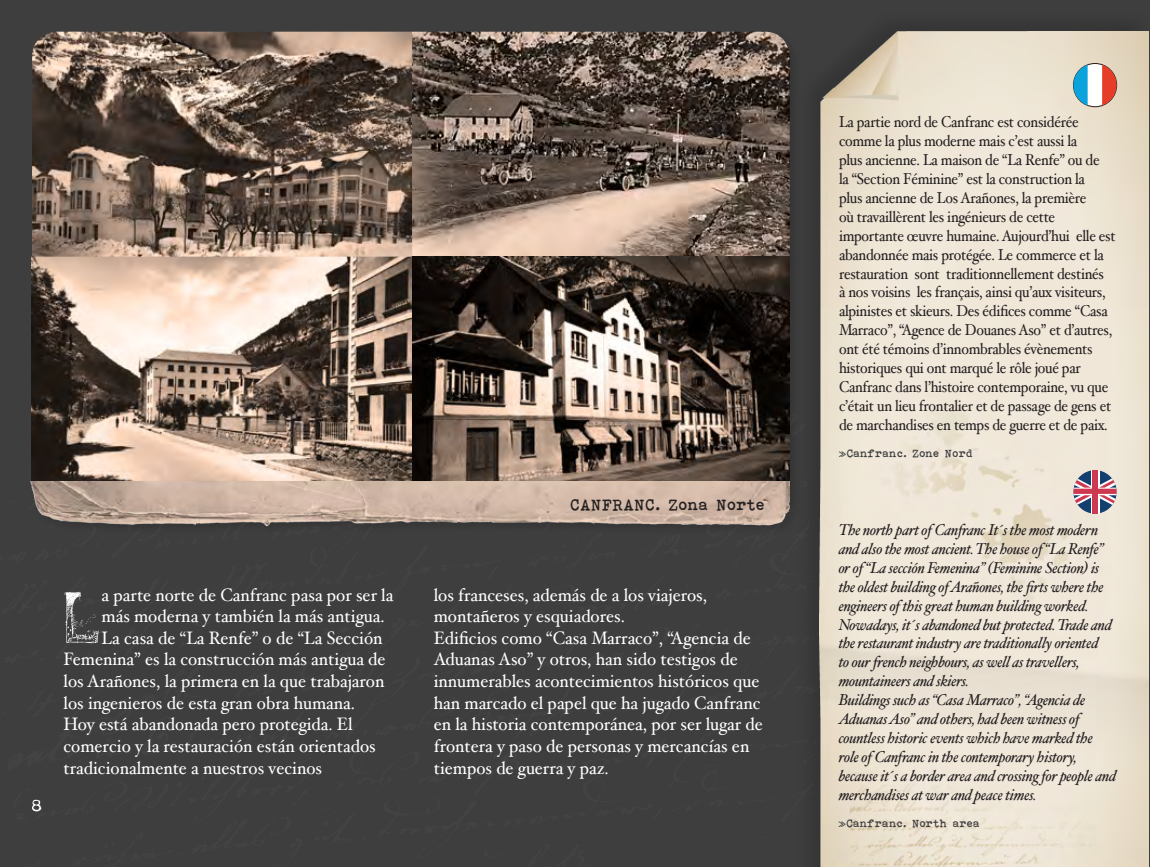
<style>
.page{position:relative;width:1150px;height:867px;background:#fff}
.page>*{position:absolute;margin:0;border:0;box-sizing:border-box;transform-origin:0 0}
.t1{font:88.65px "Abusive Pencil";color:#fff;scale:.95 1}
.t2{font:18px/21.6px "Hoefler Text";color:#fff;scale:.95 1}
.t3{font:16.2px "Bohemian typewriter";color:#231f20}
.t4{font:15.75px/18.9px "Hoefler Text";letter-spacing:-.02em;color:#231f20;scale:.9 1}
.t5{font:italic 15.75px/18.9px "Hoefler Text";letter-spacing:-.02em;color:#231f20;scale:.95 1}
.t6{font:11.25px "Bohemian typewriter";color:#3e3e3f}
</style>
<div class="page">
<div style="left:0;top:0;width:1149px;height:866px;background:#3e3e3f"></div>
<div style="left:796px;top:9px;width:353px;height:857px;background:#231f20;opacity:.3"></div>
<img style="left:819px;top:32px;width:328px;height:834px">
<img style="left:32px;top:32px;width:377px;height:447px">
<div style="left:409px;top:29px;width:391px;height:239px;background:#231f20;opacity:.3"></div>
<div style="left:409px;top:254px;width:391px;height:239px;background:#231f20;opacity:.3"></div>
<div style="left:1073px;top:63px;width:43px;height:44px;background:#fff;border-radius:50%"></div>
<div style="left:1073px;top:63px;width:43px;height:44px;border:1px solid #261f1b;border-radius:50%"></div>
<svg style="left:1101px;top:65px;width:15px;height:40px"></svg>
<svg style="left:1073px;top:65px;width:14px;height:40px"></svg>
<svg style="left:1073px;top:470px;width:43px;height:43px;background:#ae8798"></svg>
<div style="left:29px;top:479px;width:772px;height:57px;background:#231f20;opacity:.3"></div>
<img style="left:30px;top:482px;width:759px;height:54px">
<svg style="left:32px;top:799px;width:10px;height:12px"></svg>
<svg style="left:1146px;top:859px;width:4px;height:8px"></svg>
<h1 class="t1" style="left:62px;top:561px;width:43px">L</h1>
<p class="t2" style="left:102px;top:583px;width:308px">a parte norte de Canfranc pasa por ser la</p>
<p class="t2" style="left:102px;top:605px;width:299px">más moderna y también la más antigua.</p>
<p class="t2" style="left:102px;top:626px;width:297px">La casa de “La Renfe” o de “La Sección</p>
<p class="t2" style="left:64px;top:648px;width:340px">Femenina” es la construcción más antigua de</p>
<p class="t2" style="left:64px;top:670px;width:339px">los Arañones, la primera en la que trabajaron</p>
<p class="t2" style="left:64px;top:691px;width:308px">los ingenieros de esta gran obra humana.</p>
<p class="t2" style="left:64px;top:713px;width:305px">Hoy está abandonada pero protegida. El</p>
<p class="t2" style="left:64px;top:734px;width:330px">comercio y la restauración están orientados</p>
<p class="t2" style="left:64px;top:756px;width:274px">tradicionalmente a nuestros vecinos</p>
<p class="t3" style="left:571px;top:495px;width:196px">CANFRANC. Zona Norte</p>
<p class="t2" style="left:433px;top:583px;width:348px">los franceses, además de a los viajeros, montañeros y esquiadores.<br>Edificios como “Casa Marraco”, “Agencia de Aduanas Aso” y otros, han sido testigos de innumerables acontecimientos históricos que han marcado el papel que ha jugado Canfranc en la historia contemporánea, por ser lugar de frontera y paso de personas y mercancías en tiempos de guerra y paz.</p>
<p class="t4" style="left:838px;top:112px;width:309px">La partie nord de Canfranc est considérée comme la plus moderne mais c’est aussi la<br>plus ancienne. La maison de “La Renfe” ou de<br>la “Section Féminine” est la construction la<br>plus ancienne de Los Arañones, la première<br>où travaillèrent les ingénieurs de cette importante œuvre humaine. Aujourd’hui elle est abandonnée mais protégée. Le commerce et la restauration sont traditionnellement destinés<br>à nos voisins les français, ainsi qu’aux visiteurs, alpinistes et skieurs. Des édifices comme “Casa Marraco”, “Agence de Douanes Aso” et d’autres, ont été témoins d’innombrables évènements historiques qui ont marqué le rôle joué par Canfranc dans l’histoire contemporaine, vu que c’était un lieu frontalier et de passage de gens et de marchandises en temps de guerre et de paix.</p>
<p class="t6" style="left:838px;top:446px;width:136px">»Canfranc. Zone Nord</p>
<p class="t5" style="left:838px;top:520px;width:294px">The north part of Canfranc It´s the most modern and also the most ancient. The house of “La Renfe” or of “La sección Femenina” (Feminine Section) is the oldest building of Arañones, the firts where the engineers of this great human building worked.<br>Nowadays, it´s abandoned but protected. Trade and the restaurant industry are traditionally oriented<br>to our french neighbours, as well as travellers, mountaineers and skiers.<br>Buildings such as “Casa Marraco”, “Agencia de Aduanas Aso” and others, had been witness of countless historic events which have marked the role of Canfranc in the contemporary history, because it´s a border area and crossing for people and merchandises at war and peace times.</p>
<p class="t6" style="left:838px;top:816px;width:143px">»Canfranc. North area</p>
</div>
